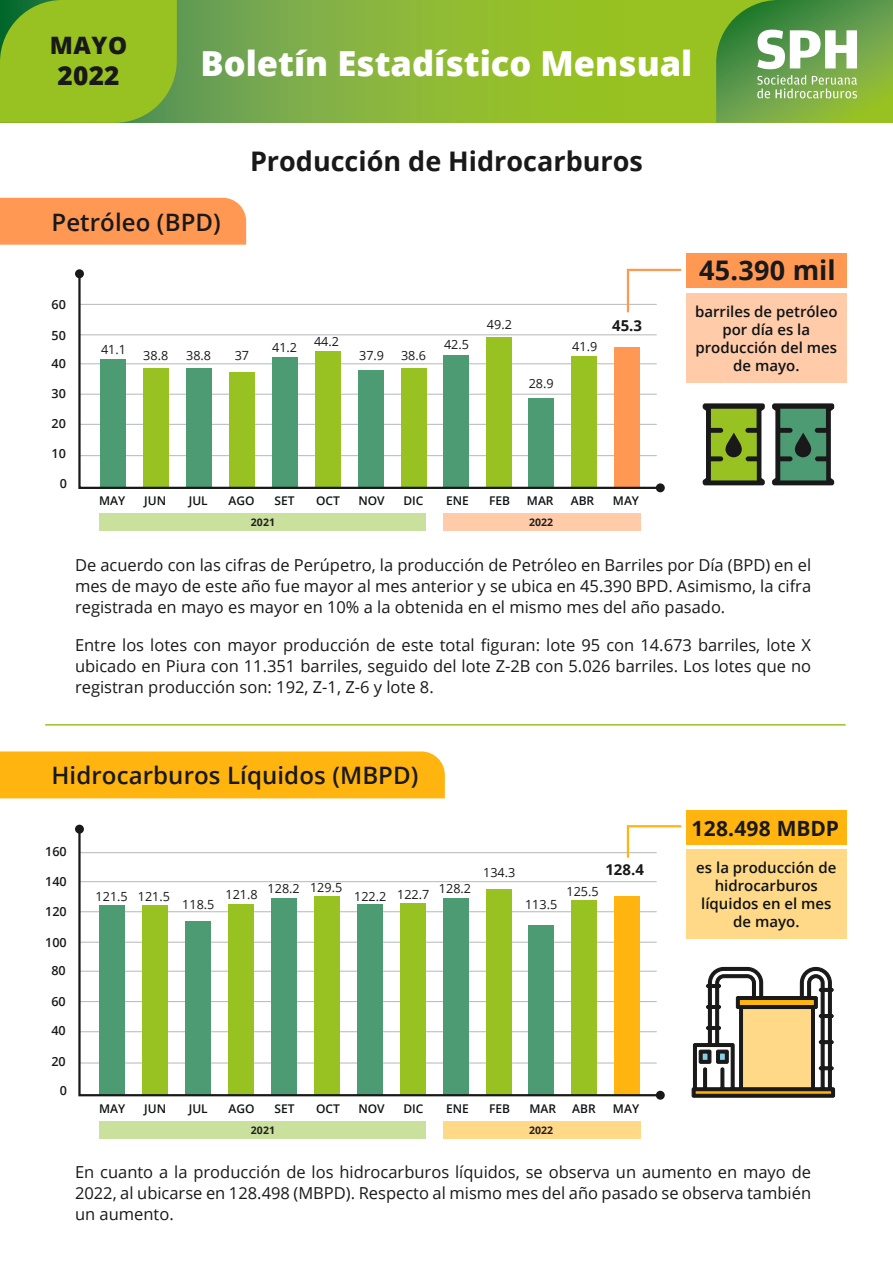
<style>
.page{position:relative;width:893px;height:1263px;background:#fff}
.page>*{position:absolute;margin:0;border:0;box-sizing:border-box;transform-origin:0 0}
.t1{font:800 34.5px "Open Sans";color:#fff}
.t2{font:700 27px "Open Sans";color:#191919}
.t3{font:800 26.25px "Open Sans";color:#191919}
.t4{font:600 24px "Open Sans";letter-spacing:.005em;color:#191919}
.t5{font:800 24px "Open Sans";color:#191919}
.t6{font:700 21px "Open Sans";letter-spacing:.01em;color:#191919}
.t7{font:16.5px/21px "Open Sans";color:#191919;text-align:justify}
.t8{font:600 15px/18px "Open Sans";color:#0f1214;text-align:center}
.t9{font:700 15px "Open Sans";color:#191919}
.t10{font:12.6px "Open Sans";color:#191919}
.t11{font:600 12.6px "Open Sans";color:#191919}
.t12{font:600 12px "Open Sans";color:#0f1214}
.t13{font:700 10.5px "Open Sans";letter-spacing:.005em;color:#231f20}
</style>
<div class="page">
<div style="left:686px;top:293px;width:161px;height:89px;background:#ffcba9"></div>
<div style="left:686px;top:254px;width:161px;height:34px;background:#ff9853"></div>
<div style="left:0;top:198px;width:246px;height:47px;background:#ff9853"></div>
<svg style="left:177px;top:0;width:539px;height:123px;background:#89b636"></svg>
<svg style="left:0;top:0;width:177px;height:123px;background:#8ebc23"></svg>
<hr style="left:45px;top:724px;width:801px;height:2px;background:#97c221">
<svg style="left:716px;top:0;width:177px;height:123px;background:#7cad5a"></svg>
<div style="left:0;top:751px;width:445px;height:47px;background:#ffb40f"></div>
<svg style="left:78px;top:276px;width:579px;height:213px"></svg>
<div style="left:75px;top:269px;width:9px;height:9px;background:#191919;border-radius:50%"></div>
<div style="left:656px;top:483px;width:9px;height:9px;background:#191919;border-radius:50%"></div>
<div style="left:100px;top:514px;width:326px;height:17px;background:#cae19d"></div>
<div style="left:444px;top:514px;width:197px;height:17px;background:#ffcba9"></div>
<div style="left:100px;top:1121px;width:326px;height:17px;background:#cae19d"></div>
<div style="left:443px;top:1121px;width:198px;height:17px;background:#ffd987"></div>
<svg style="left:626px;top:268px;width:56px;height:46px"></svg>
<svg style="left:703px;top:403px;width:62px;height:82px;background:#748c33"></svg>
<svg style="left:772px;top:403px;width:62px;height:82px;background:#4b765f"></svg>
<div style="left:686px;top:850px;width:161px;height:89px;background:#ffd987"></div>
<div style="left:686px;top:810px;width:161px;height:34px;background:#ffb40f"></div>
<svg style="left:77px;top:831px;width:585px;height:266px"></svg>
<div style="left:75px;top:825px;width:9px;height:8px;background:#191919;border-radius:50%"></div>
<div style="left:656px;top:1091px;width:9px;height:9px;background:#191919;border-radius:50%"></div>
<svg style="left:626px;top:825px;width:56px;height:34px"></svg>
<svg style="left:691px;top:966px;width:145px;height:132px"></svg>
<h3 class="t5" style="left:50px;top:27px;width:79px">MAYO</h3>
<h3 class="t3" style="left:58px;top:56px;width:64px">2022</h3>
<h1 class="t1" style="left:200px;top:37px;width:493px">Boletín Estadístico Mensual</h1>
<h2 class="t2" style="left:250px;top:142px;width:394px">Producción de Hidrocarburos</h2>
<h3 class="t4" style="left:51px;top:205px;width:171px">Petróleo (BPD)</h3>
<p class="t11" style="left:51px;top:295px;width:16px">60</p>
<p class="t11" style="left:51px;top:326px;width:16px">50</p>
<p class="t11" style="left:51px;top:355px;width:16px">40</p>
<p class="t11" style="left:51px;top:385px;width:16px">30</p>
<p class="t11" style="left:51px;top:415px;width:16px">20</p>
<p class="t11" style="left:51px;top:445px;width:16px">10</p>
<p class="t11" style="left:60px;top:475px;width:9px">0</p>
<p class="t10" style="left:101px;top:340px;width:26px">41.1</p>
<p class="t10" style="left:143px;top:346px;width:26px">38.8</p>
<p class="t10" style="left:186px;top:346px;width:26px">38.8</p>
<p class="t10" style="left:235px;top:346px;width:16px">37</p>
<p class="t10" style="left:272px;top:338px;width:26px">41.2</p>
<p class="t10" style="left:314px;top:332px;width:26px">44.2</p>
<p class="t10" style="left:359px;top:346px;width:26px">37.9</p>
<p class="t10" style="left:401px;top:346px;width:26px">38.6</p>
<p class="t10" style="left:444px;top:336px;width:26px">42.5</p>
<p class="t10" style="left:487px;top:316px;width:26px">49.2</p>
<p class="t10" style="left:529px;top:374px;width:26px">28.9</p>
<p class="t10" style="left:572px;top:337px;width:26px">41.9</p>
<p class="t9" style="left:612px;top:314px;width:31px">45.3</p>
<p class="t12" style="left:99px;top:493px;width:28px">MAY</p>
<p class="t12" style="left:144px;top:493px;width:23px">JUN</p>
<p class="t12" style="left:189px;top:493px;width:20px">JUL</p>
<p class="t12" style="left:228px;top:493px;width:28px">AGO</p>
<p class="t12" style="left:275px;top:493px;width:22px">SET</p>
<p class="t12" style="left:316px;top:493px;width:25px">OCT</p>
<p class="t12" style="left:358px;top:493px;width:28px">NOV</p>
<p class="t12" style="left:403px;top:493px;width:22px">DIC</p>
<p class="t12" style="left:446px;top:493px;width:24px">ENE</p>
<p class="t12" style="left:489px;top:493px;width:22px">FEB</p>
<p class="t12" style="left:527px;top:493px;width:28px">MAR</p>
<p class="t12" style="left:571px;top:493px;width:25px">ABR</p>
<p class="t12" style="left:613px;top:493px;width:28px">MAY</p>
<p class="t13" style="left:251px;top:515px;width:26px">2021</p>
<p class="t13" style="left:529px;top:515px;width:26px">2022</p>
<h2 class="t2" style="left:699px;top:251px;width:138px">45.390 mil</h2>
<p class="t8" style="left:695px;top:302px;width:144px">barriles de petróleo por día es la producción del mes de mayo.</p>
<p class="t7" style="left:75px;top:554px;width:738px">De acuerdo con las cifras de Perúpetro, la producción de Petróleo en Barriles por Día (BPD) en el mes de mayo de este año fue mayor al mes anterior y se ubica en 45.390 BPD. Asimismo, la cifra registrada en mayo es mayor en 10% a la obtenida en el mismo mes del año pasado.</p>
<p class="t7" style="left:75px;top:634px;width:738px">Entre los lotes con mayor producción de este total figuran: lote 95 con 14.673 barriles, lote X ubicado en Piura con 11.351 barriles, seguido del lote Z-2B con 5.026 barriles. Los lotes que no registran producción son: 192, Z-1, Z-6 y lote 8.</p>
<h3 class="t4" style="left:51px;top:759px;width:369px">Hidrocarburos Líquidos (MBPD)</h3>
<p class="t11" style="left:45px;top:842px;width:23px">160</p>
<p class="t11" style="left:45px;top:872px;width:23px">140</p>
<p class="t11" style="left:45px;top:903px;width:23px">120</p>
<p class="t11" style="left:45px;top:934px;width:23px">100</p>
<p class="t11" style="left:51px;top:962px;width:16px">80</p>
<p class="t11" style="left:51px;top:992px;width:16px">60</p>
<p class="t11" style="left:51px;top:1022px;width:16px">40</p>
<p class="t11" style="left:51px;top:1052px;width:16px">20</p>
<p class="t11" style="left:60px;top:1082px;width:9px">0</p>
<p class="t10" style="left:96px;top:887px;width:76px">121.5 121.5</p>
<p class="t10" style="left:182px;top:895px;width:34px">118.5</p>
<p class="t10" style="left:226px;top:886px;width:34px">121.8</p>
<p class="t10" style="left:268px;top:880px;width:76px">128.2 129.5</p>
<p class="t10" style="left:439px;top:880px;width:34px">128.2</p>
<p class="t10" style="left:354px;top:887px;width:77px">122.2 122.7</p>
<p class="t10" style="left:483px;top:864px;width:34px">134.3</p>
<p class="t10" style="left:525px;top:895px;width:34px">113.5</p>
<p class="t10" style="left:566px;top:882px;width:34px">125.5</p>
<p class="t9" style="left:605px;top:859px;width:40px">128.4</p>
<p class="t12" style="left:99px;top:1100px;width:28px">MAY</p>
<p class="t12" style="left:144px;top:1100px;width:23px">JUN</p>
<p class="t12" style="left:189px;top:1100px;width:20px">JUL</p>
<p class="t12" style="left:228px;top:1100px;width:28px">AGO</p>
<p class="t12" style="left:275px;top:1100px;width:22px">SET</p>
<p class="t12" style="left:316px;top:1100px;width:25px">OCT</p>
<p class="t12" style="left:358px;top:1100px;width:28px">NOV</p>
<p class="t12" style="left:403px;top:1100px;width:22px">DIC</p>
<p class="t12" style="left:446px;top:1100px;width:24px">ENE</p>
<p class="t12" style="left:489px;top:1100px;width:22px">FEB</p>
<p class="t12" style="left:572px;top:1100px;width:25px">ABR</p>
<p class="t12" style="left:613px;top:1100px;width:28px">MAY</p>
<p class="t12" style="left:529px;top:1100px;width:28px">MAR</p>
<p class="t13" style="left:251px;top:1122px;width:26px">2021</p>
<p class="t13" style="left:529px;top:1122px;width:26px">2022</p>
<p class="t6" style="left:692px;top:814px;width:149px">128.498 MBDP</p>
<p class="t8" style="left:696px;top:858px;width:142px">es la producción de hidrocarburos líquidos en el mes de mayo.</p>
<p class="t7" style="left:75px;top:1161px;width:738px">En cuanto a la producción de los hidrocarburos líquidos, se observa un aumento en mayo de 2022, al ubicarse en 128.498 (MBPD). Respecto al mismo mes del año pasado se observa también un aumento.</p>
</div>
